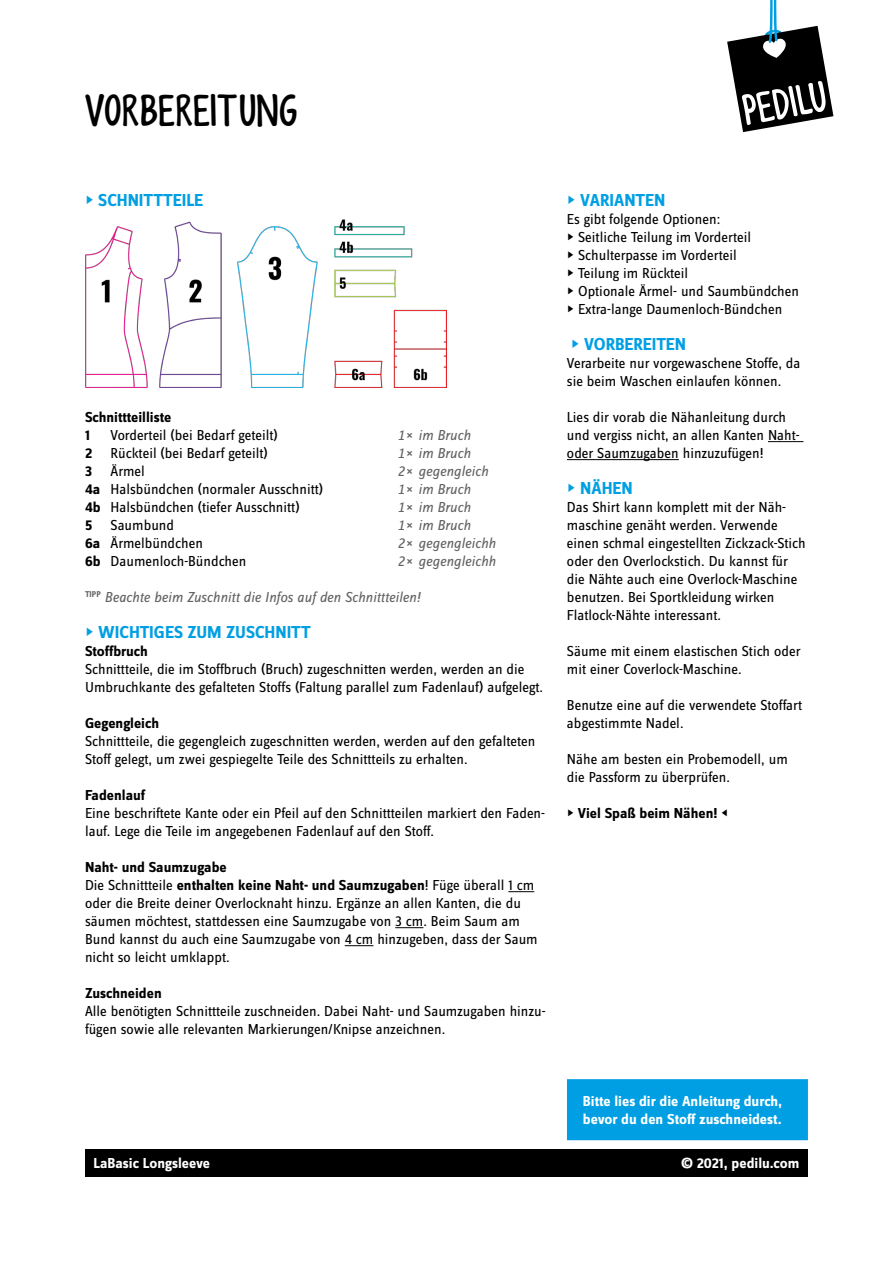
<style>
.page{position:relative;width:893px;height:1263px;background:#fff}
.page>*{position:absolute;margin:0;border:0;box-sizing:border-box;transform-origin:0 0}
.t1{font:45px "KG Empireof Dirt";letter-spacing:.03em;color:#000}
.t2{font:700 18px "Zine Sans Dis";color:#009fe3}
.t3{font:15px/18px "Zine Sans Dis";color:#000}
.t4{font:15px "Zine Sans Dis Regular Italic Tf";color:#646363}
.t5{font:700 15px/18px "Zine Sans Dis";color:#fff}
.t6{font:700 15px/18px "Zine Sans Dis";color:#000}
.s1{font-family:"Zine Sans Dis Bold Roman Exp";font-weight:400}
.s2{font-weight:700}
.s3{font-family:"Zine Sans Dis Bold Roman Exp"}
</style>
<div class="page">
<div style="left:85px;top:1149px;width:723px;height:28px;background:#000"></div>
<svg style="left:727px;top:0;width:106px;height:132px"></svg>
<svg style="left:508px;top:891px;width:26px;height:1px"></svg>
<svg style="left:395px;top:927px;width:28px;height:1px"></svg>
<svg style="left:345px;top:945px;width:28px;height:1px"></svg>
<img style="left:85px;top:219px;width:361px;height:169px">
<hr style="left:768px;top:441px;width:35px;height:1px;background:#000">
<hr style="left:567px;top:459px;width:112px;height:1px;background:#000">
<div style="left:571px;top:1083px;width:233px;height:53px;background:#009fe3"></div>
<div style="left:567px;top:1079px;width:241px;height:61px;border:8px solid #009fe3"></div>
<h1 class="t1" style="left:85px;top:85px;width:214px">VORBEREITUNG</h1>
<p class="t2" style="left:85px;top:191px;width:120px"><span class="s1">n</span> SCHNITTTEILE</p>
<p class="t6" style="left:85px;top:409px;width:88px">Schnittteilliste<br>1</p>
<p class="t3" style="left:111px;top:427px;width:169px">Vorderteil (bei Bedarf geteilt)</p>
<p class="t4" style="left:397px;top:428px;width:75px">1× im Bruch</p>
<p class="t3" style="left:85px;top:445px;width:184px"><span class="s2">2</span> Rückteil (bei Bedarf geteilt)</p>
<p class="t4" style="left:397px;top:446px;width:75px">1× im Bruch</p>
<p class="t3" style="left:85px;top:463px;width:61px"><span class="s2">3</span> Ärmel</p>
<p class="t4" style="left:397px;top:464px;width:93px">2× gegengleich</p>
<p class="t3" style="left:85px;top:481px;width:240px"><span class="s2">4a</span> Halsbündchen (normaler Ausschnitt)</p>
<p class="t4" style="left:397px;top:482px;width:75px">1× im Bruch</p>
<p class="t3" style="left:85px;top:499px;width:216px"><span class="s2">4b</span> Halsbündchen (tiefer Ausschnitt)</p>
<p class="t4" style="left:397px;top:500px;width:75px">1× im Bruch</p>
<p class="t3" style="left:85px;top:517px;width:91px"><span class="s2">5</span> Saumbund</p>
<p class="t4" style="left:397px;top:518px;width:75px">1× im Bruch</p>
<p class="t3" style="left:85px;top:535px;width:119px"><span class="s2">6a</span> Ärmelbündchen</p>
<p class="t4" style="left:397px;top:536px;width:101px">2× gegengleichh</p>
<p class="t3" style="left:85px;top:553px;width:163px"><span class="s2">6b</span> Daumenloch-Bündchen</p>
<p class="t4" style="left:397px;top:554px;width:101px">2× gegengleichh</p>
<p class="t4" style="left:85px;top:590px;width:337px"><sup>TIPP</sup> Beachte beim Zuschnitt die Infos auf den Schnittteilen!</p>
<p class="t2" style="left:85px;top:623px;width:227px"><span class="s1">n</span> WICHTIGES ZUM ZUSCHNITT</p>
<p class="t6" style="left:85px;top:643px;width:64px">Stoffbruch</p>
<p class="t3" style="left:85px;top:661px;width:460px">Schnittteile, die im Stoffbruch (Bruch) zugeschnitten werden, werden an die<br>Umbruchkante des gefalteten Stoffs (Faltung parallel zum Fadenlauf) aufgelegt.</p>
<p class="t6" style="left:85px;top:715px;width:76px">Gegengleich</p>
<p class="t3" style="left:85px;top:733px;width:452px">Schnittteile, die gegengleich zugeschnitten werden, werden auf den gefalteten<br>Stoff gelegt, um zwei gespiegelte Teile des Schnittteils zu erhalten.</p>
<p class="t6" style="left:85px;top:787px;width:62px">Fadenlauf</p>
<p class="t3" style="left:85px;top:805px;width:462px">Eine beschriftete Kante oder ein Pfeil auf den Schnittteilen markiert den Faden&shy;lauf. Lege die Teile im angegebenen Fadenlauf auf den Stoff.</p>
<p class="t3" style="left:85px;top:859px;width:454px"><span class="s2">Naht- und Saumzugabe<br></span>Die Schnittteile <span class="s2">enthalten keine Naht- und Saumzugaben</span>! Füge überall 1 cm oder die Breite deiner Overlocknaht hinzu. Ergänze an allen Kanten, die du säumen möchtest, stattdessen eine Saumzugabe von 3 cm. Beim Saum am Bund kannst du auch eine Saumzugabe von 4 cm hinzugeben, dass der Saum nicht so leicht umklappt.</p>
<p class="t6" style="left:85px;top:985px;width:78px">Zuschneiden</p>
<p class="t3" style="left:85px;top:1003px;width:461px">Alle benötigten Schnittteile zuschneiden. Dabei Naht- und Saumzugaben hinzu&shy;fügen sowie alle relevanten Markierungen/Knipse anzeichnen.</p>
<p class="t2" style="left:567px;top:191px;width:100px"><span class="s1">n</span> VARIANTEN</p>
<p class="t3" style="left:567px;top:211px;width:234px">Es gibt folgende Optionen:<br><span class="s3">n</span> Seitliche Teilung im Vorderteil<br><span class="s3">n</span> Schulterpasse im Vorderteil<br><span class="s3">n</span> Teilung im Rückteil<br><span class="s3">n</span> Optionale Ärmel- und Saumbündchen <span class="s3">n</span> Extra-lange Daumenloch-Bündchen</p>
<p class="t2" style="left:571px;top:335px;width:117px"><span class="s1">n</span> VORBEREITEN</p>
<p class="t3" style="left:567px;top:355px;width:235px">Verarbeite nur vorgewaschene Stoffe, da sie beim Waschen einlaufen können.</p>
<p class="t3" style="left:567px;top:409px;width:234px">Lies dir vorab die Nähanleitung durch und vergiss nicht, an allen Kanten Naht&shy;oder Saumzugaben hinzuzufügen!</p>
<p class="t2" style="left:567px;top:479px;width:67px"><span class="s1">n</span> NÄHEN</p>
<p class="t3" style="left:567px;top:499px;width:240px">Das Shirt kann komplett mit der Näh&shy;maschine genäht werden. Verwende einen schmal eingestellten Zickzack-Stich oder den Overlockstich. Du kannst für die Nähte auch eine Overlock-Maschine benutzen. Bei Sportkleidung wirken Flatlock-Nähte interessant.</p>
<p class="t3" style="left:567px;top:643px;width:235px">Säume mit einem elastischen Stich oder mit einer Coverlock-Maschine.</p>
<p class="t3" style="left:567px;top:697px;width:237px">Benutze eine auf die verwendete Stoffart abgestimmte Nadel.</p>
<p class="t3" style="left:567px;top:751px;width:222px">Nähe am besten ein Probemodell, um die Passform zu überprüfen.</p>
<p class="t6" style="left:567px;top:805px;width:163px"><span class="s1">n</span> Viel Spaß beim Nähen! <span class="s1">N</span></p>
<p class="t5" style="left:583px;top:1093px;width:201px">Bitte lies dir die Anleitung durch, bevor du den Stoff zuschneidest.</p>
<p class="t5" style="left:94px;top:1155px;width:118px">LaBasic Longsleeve</p>
<p class="t5" style="left:681px;top:1155px;width:120px">© 2021, pedilu.com</p>
</div>
